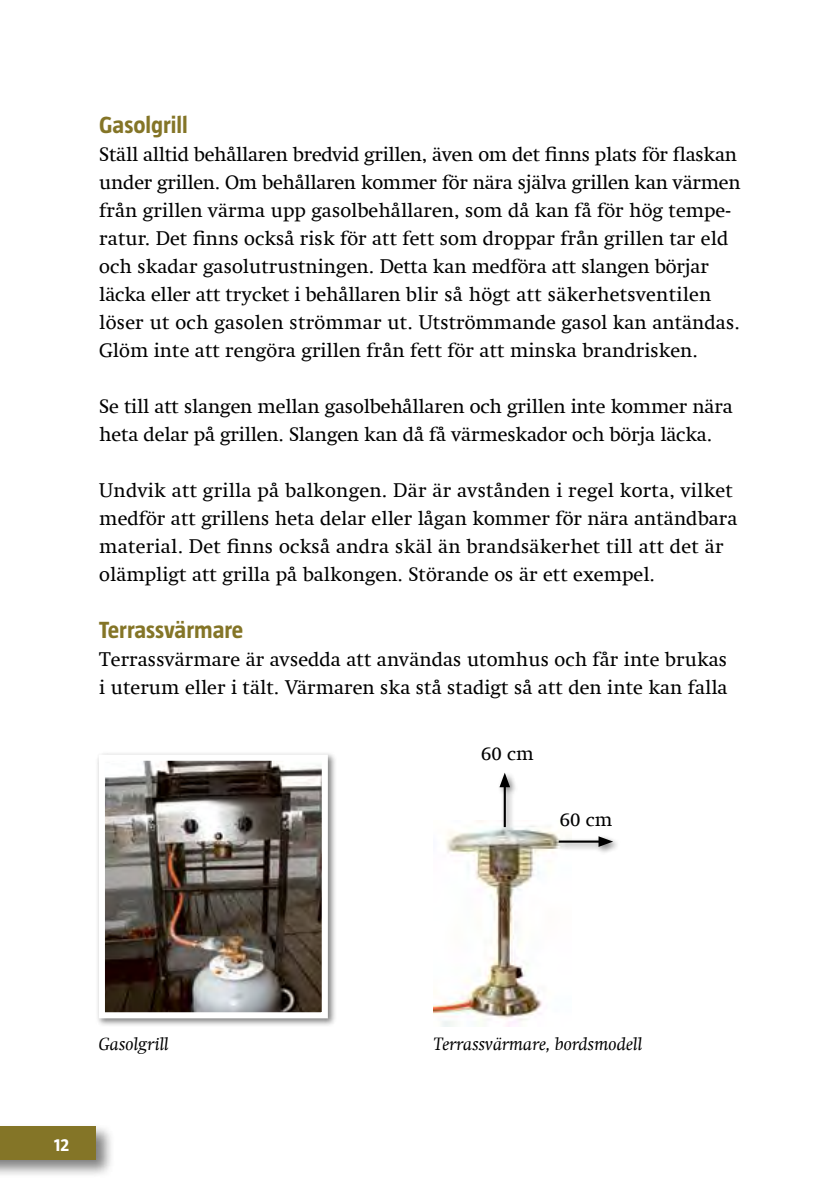
<style>
.page{position:relative;width:840px;height:1191px;background:#fff}
.page>*{position:absolute;margin:0;border:0;box-sizing:border-box;transform-origin:0 0}
.t1{font:700 24px "Taz";color:#847527}
.t2{font:20px/28px "Swift Com";color:#000}
.t3{font:19.2px "Swift Com";color:#000}
.t4{font:italic 18px "Swift Com";color:#000}
.t5{font:700 18px "Taz";color:#fff}
</style>
<div class="page">
<div style="left:95px;top:751px;width:242px;height:276px;background:#000;opacity:.5"></div>
<img style="left:106px;top:761px;width:215px;height:250px">
<div style="left:99px;top:754px;width:229px;height:264px;border:6px solid #fff"></div>
<img style="left:433px;top:820px;width:122px;height:206px">
<div style="left:496px;top:770px;width:22px;height:65px;background:#000;opacity:.5"></div>
<hr style="left:503px;top:783px;width:2px;height:44px;background:#000">
<svg style="left:499px;top:772px;width:11px;height:15px"></svg>
<div style="left:555px;top:833px;width:65px;height:22px;background:#000;opacity:.5"></div>
<hr style="left:558px;top:840px;width:43px;height:2px;background:#000">
<svg style="left:598px;top:836px;width:14px;height:11px"></svg>
<div style="left:0;top:1123px;width:115px;height:55px;background:#000;opacity:.5"></div>
<div style="left:0;top:1126px;width:96px;height:33px;background:#847527"></div>
<p class="t1" style="left:99px;top:111px;width:90px">Gasolgrill</p>
<p class="t2" style="left:99px;top:140px;width:642px">Ställ alltid behållaren bredvid grillen, även om det finns plats för flaskan under grillen. Om behållaren kommer för nära själva grillen kan värmen från grillen värma upp gasolbehållaren, som då kan få för hög tempe&shy;ratur. Det finns också risk för att fett som droppar från grillen tar eld och skadar gasolutrustningen. Detta kan medföra att slangen börjar läcka eller att trycket i behållaren blir så högt att säkerhetsventilen löser ut och gasolen strömmar ut. Utströmmande gasol kan antändas.<br>Glöm inte att rengöra grillen från fett för att minska brandrisken.</p>
<p class="t2" style="left:99px;top:392px;width:634px">Se till att slangen mellan gasolbehållaren och grillen inte kommer nära heta delar på grillen. Slangen kan då få värmeskador och börja läcka.</p>
<p class="t2" style="left:99px;top:476px;width:639px">Undvik att grilla på balkongen. Där är avstånden i regel korta, vilket medför att grillens heta delar eller lågan kommer för nära antändbara material. Det finns också andra skäl än brandsäkerhet till att det är olämpligt att grilla på balkongen. Störande os är ett exempel.</p>
<p class="t1" style="left:99px;top:616px;width:145px">Terrassvärmare</p>
<p class="t2" style="left:99px;top:645px;width:629px">Terrassvärmare är avsedda att användas utomhus och får inte brukas i uterum eller i tält. Värmaren ska stå stadigt så att den inte kan falla</p>
<p class="t3" style="left:481px;top:742px;width:54px">60 cm</p>
<p class="t3" style="left:559px;top:808px;width:54px">60 cm</p>
<p class="t4" style="left:99px;top:1033px;width:71px">Gasolgrill</p>
<p class="t4" style="left:433px;top:1033px;width:210px">Terrassvärmare, bordsmodell</p>
<p class="t5" style="left:54px;top:1134px;width:17px">12</p>
</div>
